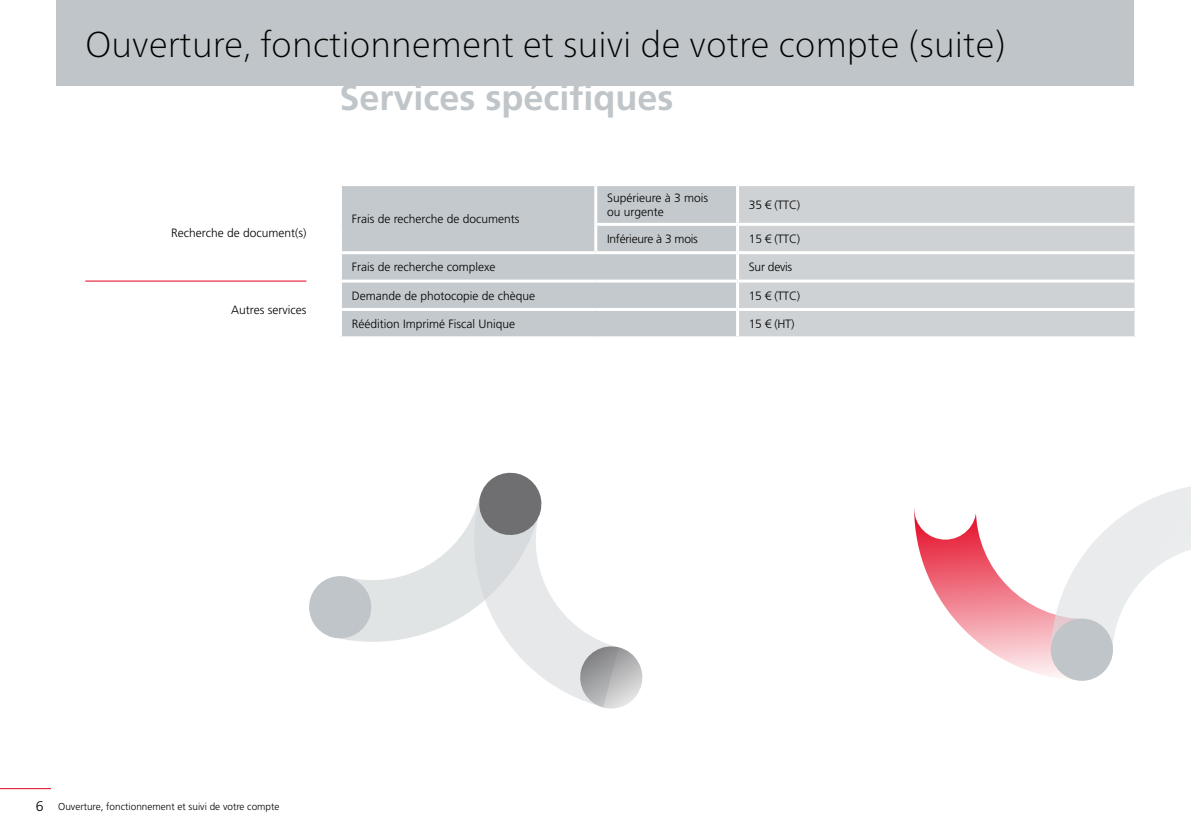
<style>
.page{position:relative;width:1191px;height:840px;background:#fff}
.page>*{position:absolute;margin:0;border:0;box-sizing:border-box;transform-origin:0 0}
.t1{font:100 36px "Frutiger Neue LT Pro";color:#000}
.t2{font:700 36px "Frutiger LT Std";color:#bfc5c8}
.t3{font:300 12px/14px "Frutiger LT Std";color:#000}
.t4{font:300 12px "Frutiger LT Std";letter-spacing:-.02em;color:#000}
.t5{font:300 10px "Frutiger LT Std";color:#000}
.s1{font-size:14px}
</style>
<div class="page">
<div style="left:57px;top:0;width:1077px;height:85px;background:#bfc5c8"></div>
<svg style="left:914px;top:486px;width:277px;height:194px"></svg>
<div style="left:914px;top:477px;width:62px;height:62px;background:#fff;border-radius:50%"></div>
<div style="left:1050px;top:618px;width:63px;height:62px;background:#bfc5c8;border-radius:50%"></div>
<svg style="left:309px;top:472px;width:334px;height:237px"></svg>
<div style="left:342px;top:186px;width:394px;height:150px;background:#c3c9cc"></div>
<div style="left:739px;top:186px;width:395px;height:150px;background:#ced2d5"></div>
<hr style="left:594px;top:223px;width:143px;height:3px;background:#fff">
<hr style="left:737px;top:223px;width:397px;height:3px;background:#fff">
<hr style="left:339px;top:251px;width:257px;height:3px;background:#fff">
<hr style="left:596px;top:251px;width:141px;height:3px;background:#fff">
<hr style="left:737px;top:251px;width:397px;height:3px;background:#fff">
<hr style="left:339px;top:279px;width:257px;height:3px;background:#fff">
<hr style="left:596px;top:279px;width:141px;height:3px;background:#fff">
<hr style="left:737px;top:279px;width:397px;height:3px;background:#fff">
<hr style="left:339px;top:308px;width:257px;height:3px;background:#fff">
<hr style="left:596px;top:308px;width:141px;height:3px;background:#fff">
<hr style="left:737px;top:308px;width:397px;height:3px;background:#fff">
<hr style="left:594px;top:186px;width:3px;height:37px;background:#fff">
<hr style="left:594px;top:226px;width:3px;height:25px;background:#fff">
<hr style="left:85px;top:280px;width:221px;height:1px;background:#e3001d">
<hr style="left:0;top:787px;width:51px;height:1px;background:#e3001d">
<h1 class="t1" style="left:85px;top:22px;width:922px">Ouverture, fonctionnement et suivi de votre compte (suite)</h1>
<p class="t3" style="left:171px;top:226px;width:137px">Recherche de document(s)</p>
<p class="t3" style="left:231px;top:303px;width:77px">Autres services</p>
<h1 class="t2" style="left:339px;top:76px;width:336px">Services spécifiques</h1>
<p class="t3" style="left:352px;top:212px;width:169px">Frais de recherche de documents</p>
<p class="t3" style="left:607px;top:191px;width:103px">Supérieure à 3 mois ou urgente</p>
<p class="t3" style="left:749px;top:198px;width:53px">35 € (TTC)</p>
<p class="t4" style="left:607px;top:232px;width:92px">Inférieure à 3 mois</p>
<p class="t3" style="left:749px;top:232px;width:53px">15 € (TTC)</p>
<p class="t3" style="left:352px;top:260px;width:145px">Frais de recherche complexe</p>
<p class="t4" style="left:749px;top:260px;width:45px">Sur devis</p>
<p class="t3" style="left:352px;top:288px;width:185px">Demande de photocopie de chèque</p>
<p class="t3" style="left:749px;top:288px;width:53px">15 € (TTC)</p>
<p class="t3" style="left:352px;top:317px;width:165px">Réédition Imprimé Fiscal Unique</p>
<p class="t3" style="left:749px;top:317px;width:47px">15 € (HT)</p>
<p class="t5" style="left:36px;top:800px;width:245px"><span class="s1">6</span> Ouverture, fonctionnement et suivi de votre compte</p>
</div>
